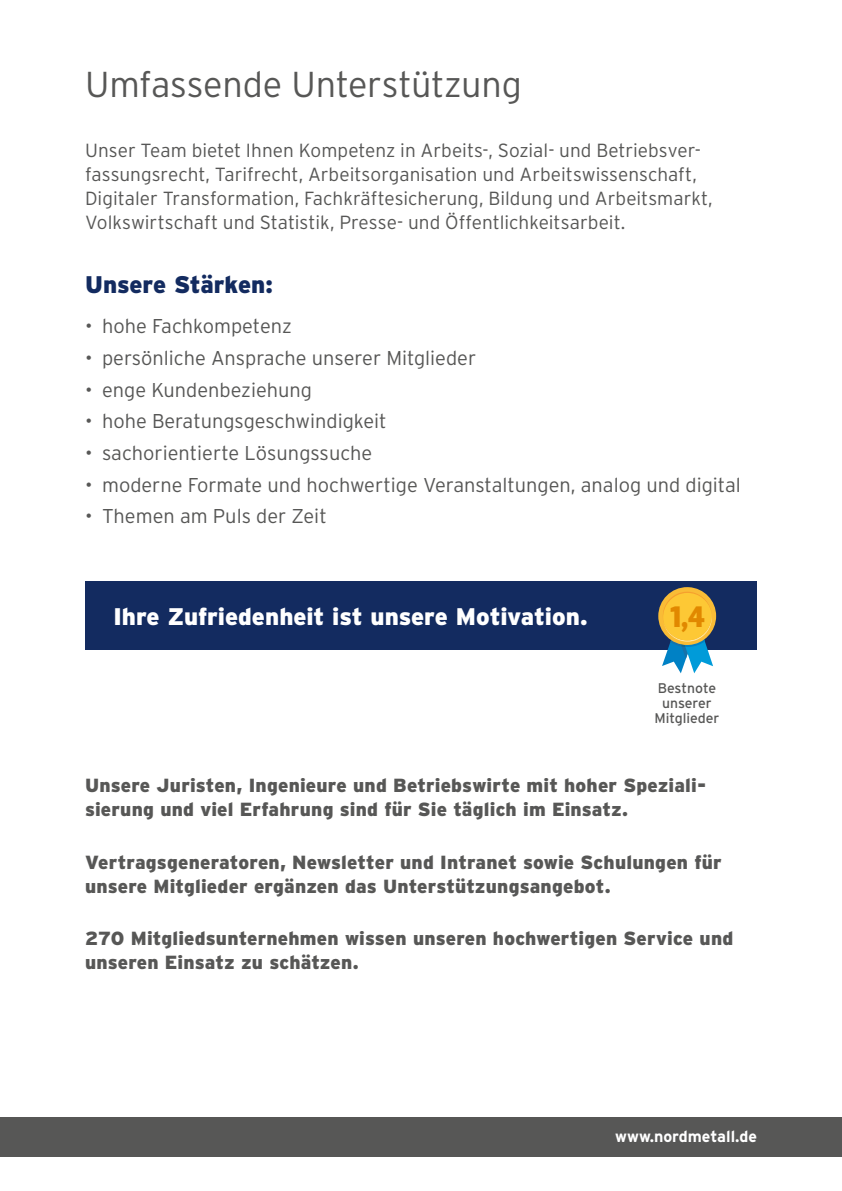
<style>
.page{position:relative;width:842px;height:1191px;background:#fff}
.page>*{position:absolute;margin:0;border:0;box-sizing:border-box;transform-origin:0 0}
.Headline{font:300 36px "Interstate";letter-spacing:-.01em;color:#575756}
.t1{font:900 30.8px "PF Centro Sans Pro";color:#e18800;scale:.91 1}
.Überschrift{font:900 24px "Interstate";letter-spacing:-.005em;color:#fff}
.Überschrift-2{font:900 24px "Interstate";letter-spacing:-.005em;color:#132b60}
.Bullet_größer{font:300 20px "Interstate";color:#575756}
.Fließtext{font:900 19px/24px "Interstate";letter-spacing:.01em;color:#575756}
.Fließtext-2{font:300 19px/24px "Interstate";color:#575756}
.t2{font:700 16px "Interstate";color:#fff}
.t3{font:14px "Interstate";color:#575756}
</style>
<div class="page">
<div style="left:0;top:1117px;width:842px;height:40px;background:#575756"></div>
<div style="left:85px;top:581px;width:672px;height:68px;background:#132b60"></div>
<svg style="left:658px;top:587px;width:58px;height:86px"></svg>
<p class="Headline" style="left:85px;top:64px;width:438px">Umfassende Unterstützung</p>
<p class="Fließtext-2" style="left:85px;top:138px;width:629px">Unser Team bietet Ihnen Kompetenz in Arbeits-, Sozial- und Betriebsver&shy;fassungsrecht, Tarifrecht, Arbeitsorganisation und Arbeitswissenschaft, Digitaler Transformation, Fachkräftesicherung, Bildung und Arbeitsmarkt, Volkswirtschaft und Statistik, Presse- und Öffentlichkeitsarbeit.</p>
<p class="Überschrift-2" style="left:85px;top:271px;width:189px">Unsere Stärken:</p>
<p class="Bullet_größer" style="left:85px;top:315px;width:208px">• hohe Fachkompetenz</p>
<p class="Bullet_größer" style="left:85px;top:347px;width:393px">• persönliche Ansprache unserer Mitglieder</p>
<p class="Bullet_größer" style="left:85px;top:378px;width:229px">• enge Kundenbeziehung</p>
<p class="Bullet_größer" style="left:85px;top:410px;width:303px">• hohe Beratungsgeschwindigkeit</p>
<p class="Bullet_größer" style="left:85px;top:442px;width:289px">• sachorientierte Lösungssuche</p>
<p class="Bullet_größer" style="left:85px;top:473px;width:657px">• moderne Formate und hochwertige Veranstaltungen, analog und digital</p>
<p class="Bullet_größer" style="left:85px;top:505px;width:243px">• Themen am Puls der Zeit</p>
<p class="Überschrift" style="left:113px;top:603px;width:476px">Ihre Zufriedenheit ist unsere Motivation.</p>
<p class="t1" style="left:668px;top:596px;width:42px">1,4</p>
<p class="t3" style="left:658px;top:680px;width:60px">Bestnote</p>
<p class="t3" style="left:662px;top:695px;width:51px">unserer</p>
<p class="t3" style="left:654px;top:710px;width:67px">Mitglieder</p>
<p class="Fließtext" style="left:85px;top:773px;width:620px">Unsere Juristen, Ingenieure und Betriebswirte mit hoher Speziali&shy;sierung und viel Erfahrung sind für Sie täglich im Einsatz.</p>
<p class="Fließtext" style="left:85px;top:849px;width:638px">Vertragsgeneratoren, Newsletter und Intranet sowie Schulungen für unsere Mitglieder ergänzen das Unterstützungsangebot.</p>
<p class="Fließtext" style="left:85px;top:926px;width:650px">270 Mitgliedsunternehmen wissen unseren hochwertigen Service und unseren Einsatz zu schätzen.</p>
<p class="t2" style="left:615px;top:1127px;width:143px">www.nordmetall.de</p>
</div>
